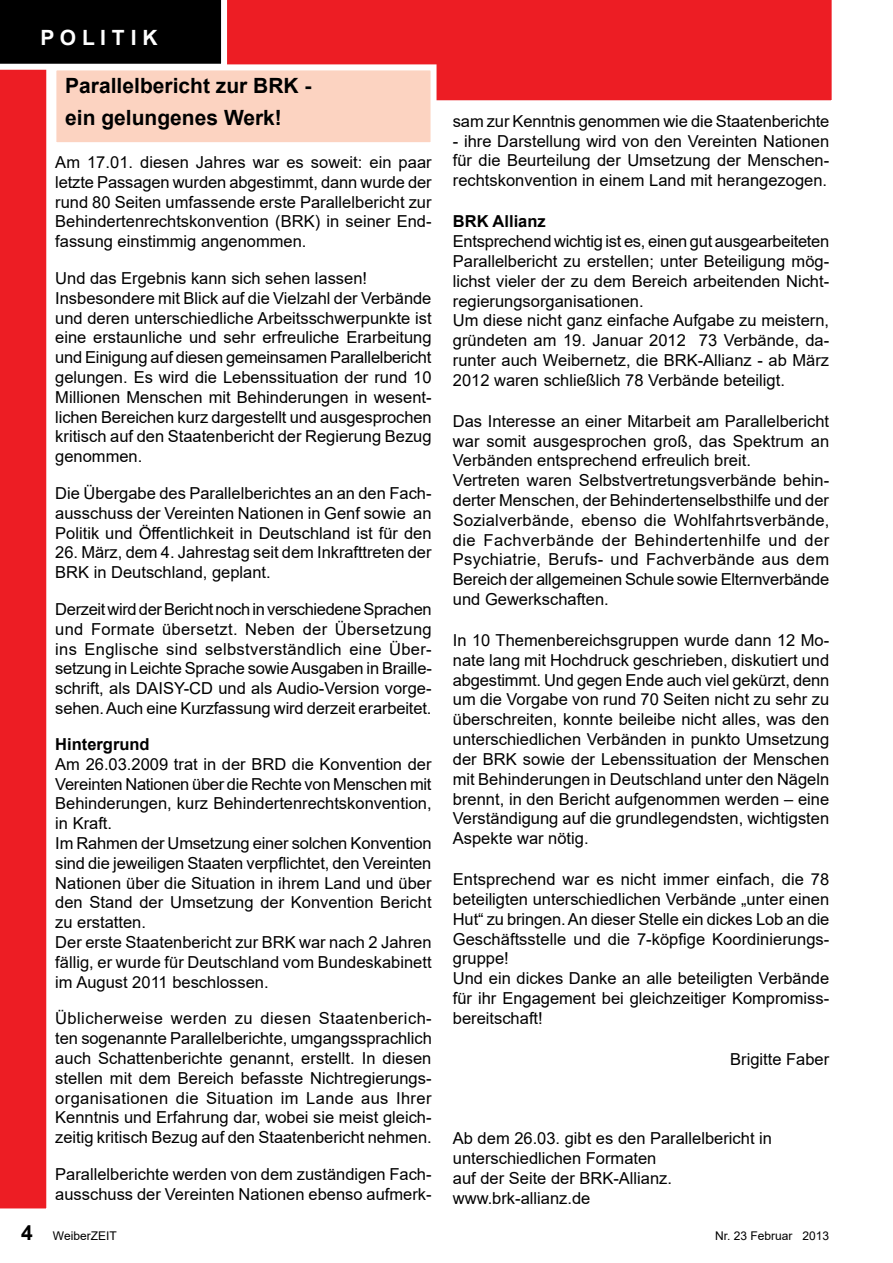
<style>
.page{position:relative;width:893px;height:1263px;background:#fff}
.page>*{position:absolute;margin:0;border:0;box-sizing:border-box;transform-origin:0 0}
.t1{font:700 21px/31.5px "Arial";color:#000}
.t2{font:700 21px "Arial";color:#fff}
.t3{font:16.5px/19.8px "Arial";color:#000;text-align:justify}
.t4{font:700 16.5px "Arial";color:#000}
.t5{font:12px "Arial";color:#000}
.s1{font-weight:700;font-size:21px}
</style>
<div class="page">
<div style="left:227px;top:0;width:605px;height:101px;background:#ed1d24"></div>
<div style="left:0;top:70px;width:47px;height:1139px;background:#ed1d24"></div>
<div style="left:0;top:0;width:222px;height:70px;background:#000"></div>
<div style="left:50px;top:64px;width:386px;height:84px;background:#fcd3c1;border:6px solid #fff"></div>
<p class="t2" style="left:40px;top:23px;width:119px">P O L I T I K</p>
<h1 class="t1" style="left:65px;top:70px;width:248px">Parallelbericht zur BRK - ein gelungenes Werk!</h1>
<p class="t3" style="left:55px;top:152px;width:378px">Am 17.01. diesen Jahres war es soweit: ein paar letzte Passagen wurden abgestimmt, dann wurde der rund 80 Seiten umfassende erste Parallelbericht zur Behindertenrechtskonvention (BRK) in seiner End&shy;fassung einstimmig angenommen.</p>
<p class="t3" style="left:55px;top:268px;width:313px">Und das Ergebnis kann sich sehen lassen!</p>
<p class="t3" style="left:55px;top:288px;width:378px">Insbesondere mit Blick auf die Vielzahl der Verbände und deren unterschiedliche Arbeitsschwerpunkte ist eine erstaunliche und sehr erfreuliche Erarbeitung und Einigung auf diesen gemeinsamen Parallelbericht gelungen. Es wird die Lebenssituation der rund 10<br>Millionen Menschen mit Behinderungen in wesent&shy;lichen Bereichen kurz dargestellt und ausgesprochen kritisch auf den Staatenbericht der Regierung Bezug genommen.</p>
<p class="t3" style="left:55px;top:483px;width:378px">Die Übergabe des Parallelberichtes an an den Fach&shy;ausschuss der Vereinten Nationen in Genf sowie an Politik und Öffentlichkeit in Deutschland ist für den</p>
<p class="t3" style="left:55px;top:543px;width:378px">26. März, dem 4. Jahrestag seit dem Inkrafttreten der<br>BRK in Deutschland, geplant.</p>
<p class="t3" style="left:55px;top:599px;width:378px">Derzeit wird der Bericht noch in verschiedene Sprachen und Formate übersetzt. Neben der Übersetzung ins Englische sind selbstverständlich eine Über&shy;setzung in Leichte Sprache sowie Ausgaben in Braille&shy;schrift, als DAISY-CD und als Audio-Version vorge&shy;sehen. Auch eine Kurzfassung wird derzeit erarbeitet.</p>
<h2 class="t4" style="left:55px;top:733px;width:96px">Hintergrund</h2>
<p class="t3" style="left:55px;top:754px;width:378px">Am 26.03.2009 trat in der BRD die Konvention der Vereinten Nationen über die Rechte von Menschen mit Behinderungen, kurz Behindertenrechtskonvention, in Kraft.</p>
<p class="t3" style="left:55px;top:833px;width:378px">Im Rahmen der Umsetzung einer solchen Konvention sind die jeweiligen Staaten verpflichtet, den Vereinten Nationen über die Situation in ihrem Land und über den Stand der Umsetzung der Konvention Bericht zu erstatten.</p>
<p class="t3" style="left:55px;top:932px;width:378px">Der erste Staatenbericht zur BRK war nach 2 Jahren fällig, er wurde für Deutschland vom Bundeskabinett im August 2011 beschlossen.</p>
<p class="t3" style="left:55px;top:1009px;width:378px">Üblicherweise werden zu diesen Staatenberich&shy;ten sogenannte Parallelberichte, umgangssprachlich auch Schattenberichte genannt, erstellt. In diesen stellen mit dem Bereich befasste Nichtregierungs&shy;organisationen die Situation im Lande aus Ihrer Kenntnis und Erfahrung dar, wobei sie meist gleich&shy;zeitig kritisch Bezug auf den Staatenbericht nehmen.</p>
<p class="t3" style="left:55px;top:1164px;width:378px">Parallelberichte werden von dem zuständigen Fach&shy;ausschuss der Vereinten Nationen ebenso aufmerk-</p>
<p class="t3" style="left:453px;top:111px;width:378px">sam zur Kenntnis genommen wie die Staatenberichte</p>
<p class="t3" style="left:453px;top:131px;width:378px">- ihre Darstellung wird von den Vereinten Nationen für die Beurteilung der Umsetzung der Menschen&shy;rechtskonvention in einem Land mit herangezogen.</p>
<h2 class="t4" style="left:453px;top:210px;width:94px">BRK Allianz</h2>
<p class="t3" style="left:453px;top:231px;width:378px">Entsprechend wichtig ist es, einen gut ausgearbeiteten Parallelbericht zu erstellen; unter Beteiligung mög&shy;lichst vieler der zu dem Bereich arbeitenden Nicht&shy;regierungsorganisationen.</p>
<p class="t3" style="left:453px;top:310px;width:378px">Um diese nicht ganz einfache Aufgabe zu meistern, gründeten am 19. Januar 2012 73 Verbände, da&shy;runter auch Weibernetz, die BRK-Allianz - ab März 2012 waren schließlich 78 Verbände beteiligt.</p>
<p class="t3" style="left:453px;top:411px;width:378px">Das Interesse an einer Mitarbeit am Parallelbericht war somit ausgesprochen groß, das Spektrum an Verbänden entsprechend erfreulich breit.</p>
<p class="t3" style="left:453px;top:470px;width:378px">Vertreten waren Selbstvertretungsverbände behin&shy;derter Menschen, der Behindertenselbsthilfe und der Sozialverbände, ebenso die Wohlfahrtsverbände, die Fachverbände der Behindertenhilfe und der Psychiatrie, Berufs- und Fachverbände aus dem Bereich der allgemeinen Schule sowie Elternverbände und Gewerkschaften.</p>
<p class="t3" style="left:453px;top:630px;width:378px">In 10 Themenbereichsgruppen wurde dann 12 Mo&shy;nate lang mit Hochdruck geschrieben, diskutiert und abgestimmt. Und gegen Ende auch viel gekürzt, denn um die Vorgabe von rund 70 Seiten nicht zu sehr zu überschreiten, konnte beileibe nicht alles, was den unterschiedlichen Verbänden in punkto Umsetzung der BRK sowie der Lebenssituation der Menschen mit Behinderungen in Deutschland unter den Nägeln brennt, in den Bericht aufgenommen werden – eine Verständigung auf die grundlegendsten, wichtigsten Aspekte war nötig.</p>
<p class="t3" style="left:453px;top:869px;width:378px">Entsprechend war es nicht immer einfach, die 78 beteiligten unterschiedlichen Verbände „unter einen Hut“ zu bringen. An dieser Stelle ein dickes Lob an die Geschäftsstelle und die 7-köpfige Koordinierungs&shy;gruppe!</p>
<p class="t3" style="left:453px;top:968px;width:378px">Und ein dickes Danke an alle beteiligten Verbände für ihr Engagement bei gleichzeitiger Kompromiss&shy;bereitschaft!</p>
<p class="t3" style="left:730px;top:1049px;width:101px">Brigitte Faber</p>
<p class="t3" style="left:453px;top:1128px;width:321px">Ab dem 26.03. gibt es den Parallelbericht in unterschiedlichen Formaten</p>
<p class="t3" style="left:453px;top:1168px;width:221px">auf der Seite der BRK-Allianz.</p>
<p class="t3" style="left:453px;top:1188px;width:139px">www.brk-allianz.de</p>
<p class="t5" style="left:21px;top:1227px;width:97px"><span class="s1">4</span> WeiberZEIT</p>
<p class="t5" style="left:715px;top:1227px;width:116px">Nr. 23 Februar 2013</p>
</div>
